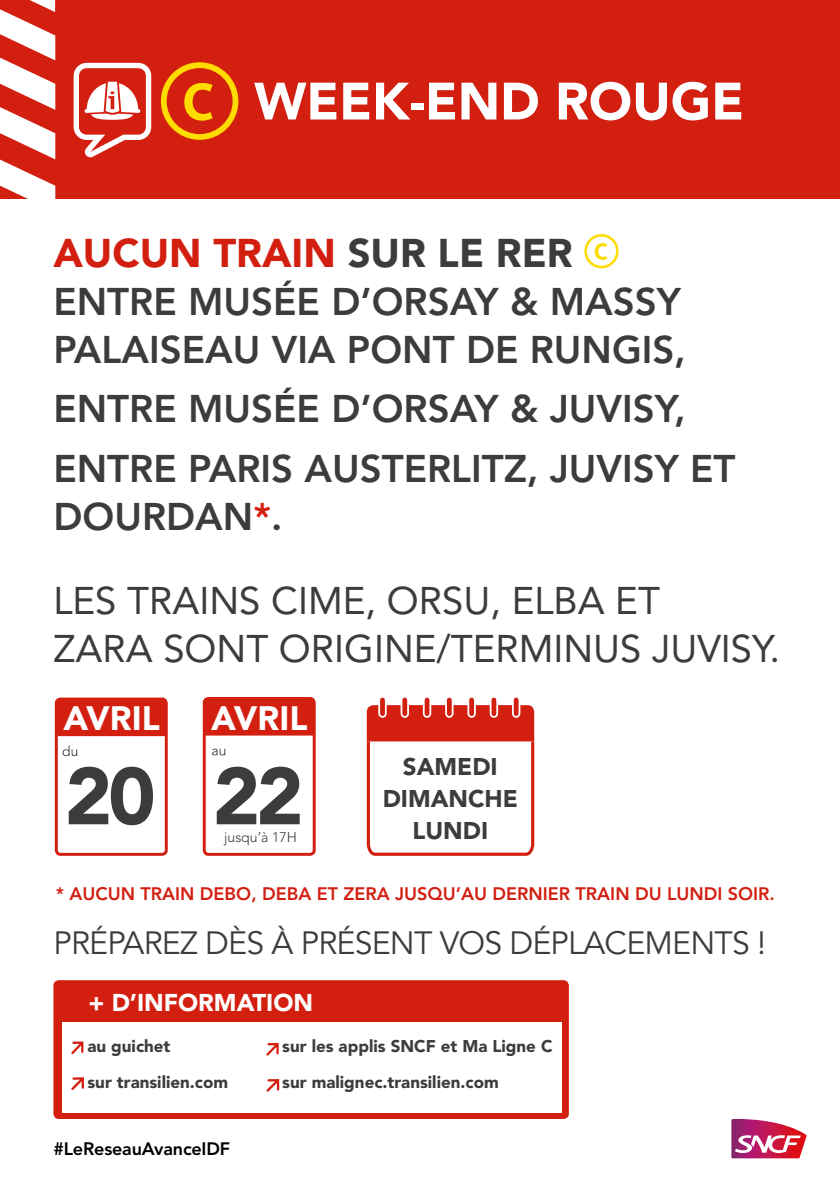
<style>
.page{position:relative;width:840px;height:1191px;background:#fff}
.page>*{position:absolute;margin:0;border:0;box-sizing:border-box;transform-origin:0 0}
.t1{font:900 80px "Avenir LT Std";color:#3c3c3b}
.t2{font:900 52px "Avenir LT Std";color:#fff}
.t3{font:900 39.8px "Avenir LT Std";color:#d31f10}
.t4{font:800 38.2px/48px "Avenir LT Std";color:#3c3c3b}
.t5{font:38.2px/48px "Avenir LT Std";color:#3c3c3b}
.t6{font:900 33.6px "Avenir LT Std";color:#fff}
.t7{font:32px "Avenir LT Std";letter-spacing:-.025em;color:#3c3c3b}
.t8{font:900 24.2px "Avenir LT Std";color:#fff}
.t9{font:900 24px/32px "Avenir LT Std";color:#3c3c3b;text-align:center}
.t10{font:800 18px "Avenir LT Std";color:#d31f10}
.t11{font:800 18px "Avenir LT Std";letter-spacing:-.01em;color:#000}
.t12{font:900 16.8px "Avenir LT Std";color:#3c3c3b}
.t13{font:300 14px "Avenir LT Std";color:#3c3c3b}
.s1{color:#3c3c3b}
.s2{color:#d31f10}
</style>
<div class="page">
<div style="left:0;top:0;width:839px;height:198px;background:#d31f10"></div>
<svg style="left:0;top:0;width:55px;height:199px"></svg>
<svg style="left:161px;top:62px;width:77px;height:78px"></svg>
<svg style="left:74px;top:63px;width:77px;height:94px"></svg>
<svg style="left:584px;top:234px;width:34px;height:34px"></svg>
<svg style="left:731px;top:1119px;width:75px;height:39px"></svg>
<div style="left:53px;top:980px;width:515px;height:139px;background:#d31f10;border-radius:5px"></div>
<div style="left:62px;top:1022px;width:499px;height:91px;background:#fff"></div>
<svg style="left:71px;top:1041px;width:12px;height:13px"></svg>
<svg style="left:266px;top:1043px;width:12px;height:12px"></svg>
<svg style="left:71px;top:1077px;width:13px;height:13px"></svg>
<svg style="left:266px;top:1079px;width:13px;height:12px"></svg>
<div style="left:59px;top:701px;width:105px;height:35px;background:#d31f10"></div>
<div style="left:55px;top:697px;width:113px;height:158px;border:3px solid #d31f10;border-radius:4px"></div>
<svg style="left:62px;top:745px;width:15px;height:11px"></svg>
<svg style="left:212px;top:748px;width:13px;height:7px"></svg>
<div style="left:207px;top:701px;width:104px;height:34px;background:#d31f10"></div>
<div style="left:203px;top:697px;width:112px;height:158px;border:3px solid #d31f10;border-radius:4px"></div>
<svg style="left:380px;top:700px;width:4px;height:5px"></svg>
<div style="left:402px;top:700px;width:5px;height:13px;background:#d31f10"></div>
<div style="left:424px;top:700px;width:5px;height:13px;background:#d31f10"></div>
<div style="left:445px;top:700px;width:8px;height:13px;background:#de574b"></div>
<div style="left:446px;top:700px;width:5px;height:13px;background:#d31f10"></div>
<svg style="left:469px;top:700px;width:4px;height:5px"></svg>
<div style="left:491px;top:700px;width:5px;height:13px;background:#d31f10"></div>
<div style="left:513px;top:700px;width:5px;height:13px;background:#d31f10"></div>
<svg style="left:366px;top:705px;width:169px;height:151px"></svg>
<h2 class="t2" style="left:254px;top:70px;width:491px">WEEK-END ROUGE</h2>
<p class="t3" style="left:53px;top:229px;width:520px">AUCUN TRAIN <span class="s1">SUR LE RER</span></p>
<p class="t4" style="left:53px;top:278px;width:633px">ENTRE MUSÉE D’ORSAY &amp; MASSY<br>PALAISEAU VIA PONT DE RUNGIS,</p>
<p class="t4" style="left:53px;top:379px;width:683px;line-height:59.4px">ENTRE MUSÉE D’ORSAY &amp; JUVISY,<br>ENTRE PARIS AUSTERLITZ, JUVISY ET</p>
<p class="t4" style="left:53px;top:492px;width:230px">DOURDAN<span class="s2">*</span>.</p>
<p class="t5" style="left:53px;top:577px;width:728px">LES TRAINS CIME, ORSU, ELBA ET<br>ZARA SONT ORIGINE/TERMINUS JUVISY.</p>
<p class="t6" style="left:63px;top:697px;width:98px">AVRIL</p>
<p class="t6" style="left:211px;top:697px;width:98px">AVRIL</p>
<h1 class="t1" style="left:65px;top:748px;width:240px">20 22</h1>
<p class="t13" style="left:224px;top:829px;width:74px">jusqu’à 17H</p>
<p class="t9" style="left:382px;top:750px;width:137px">SAMEDI<br>DIMANCHE</p>
<p class="t9" style="left:412px;top:814px;width:77px">LUNDI</p>
<p class="t10" style="left:56px;top:882px;width:720px">* AUCUN TRAIN DEBO, DEBA ET ZERA JUSQU’AU DERNIER TRAIN DU LUNDI SOIR.</p>
<p class="t7" style="left:53px;top:925px;width:713px">PRÉPAREZ DÈS À PRÉSENT VOS DÉPLACEMENTS !</p>
<p class="t8" style="left:88px;top:987px;width:226px">+ D’INFORMATION</p>
<p class="t12" style="left:87px;top:1036px;width:84px">au guichet</p>
<p class="t12" style="left:282px;top:1036px;width:272px">sur les applis SNCF et Ma Ligne C</p>
<p class="t12" style="left:87px;top:1072px;width:142px">sur transilien.com</p>
<p class="t12" style="left:282px;top:1072px;width:218px">sur malignec.transilien.com</p>
<p class="t11" style="left:53px;top:1137px;width:178px">#LeReseauAvanceIDF</p>
</div>
